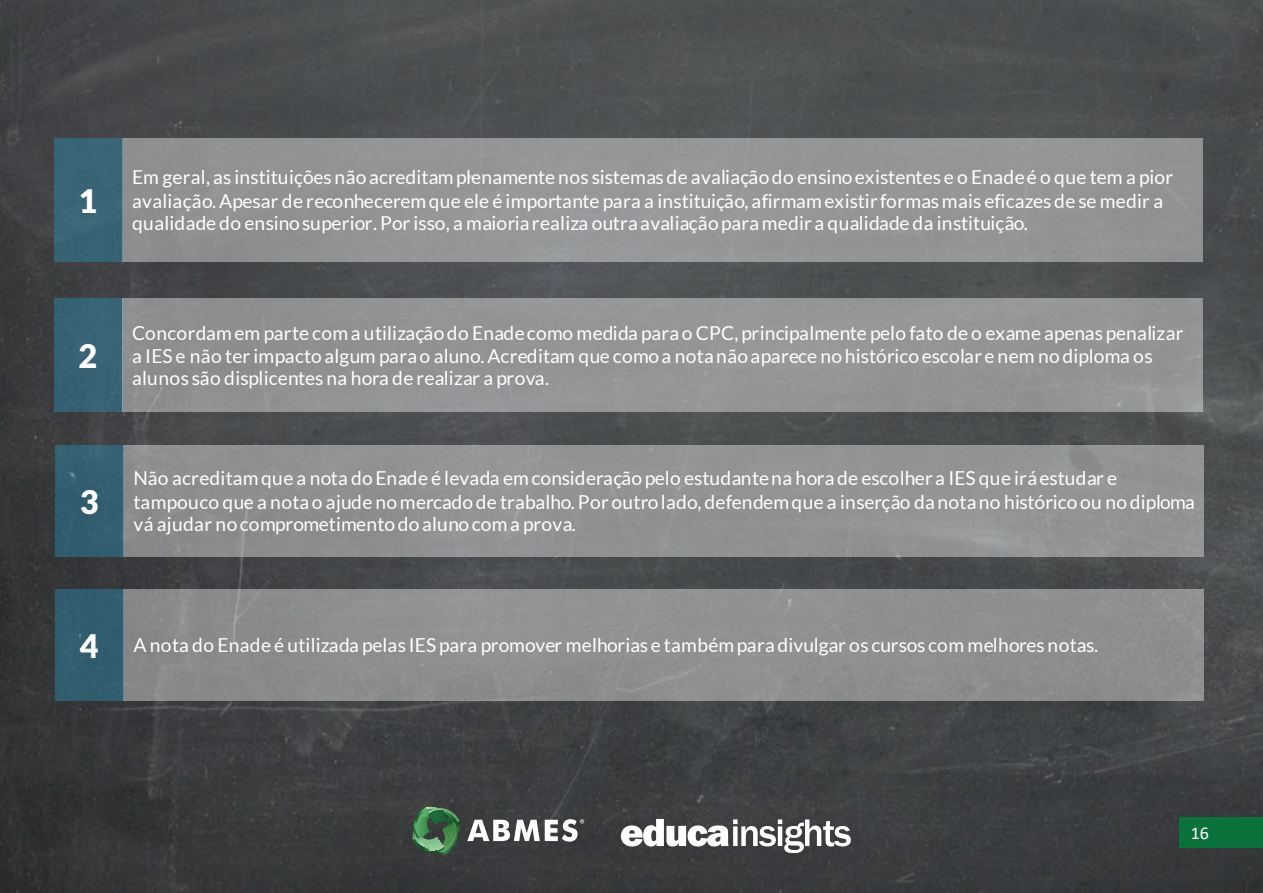
<style>
.page{position:relative;width:1263px;height:893px;background:#fff}
.page>*{position:absolute;margin:0;border:0;box-sizing:border-box;transform-origin:0 0}
.t1{font:900 32.4px "Lato";color:#fff}
.t2{font:19.2px/22.8px "Lato";letter-spacing:.005em;color:#fff}
.t3{font:18px "Calibri";color:#fff}
.s1{font-weight:900;font-size:32.4px}
</style>
<div class="page">
<img style="left:0;top:0;width:1262px;height:893px">
<div style="left:1179px;top:817px;width:84px;height:30px;background:#0a713a"></div>
<svg style="left:621px;top:819px;width:230px;height:34px"></svg>
<svg style="left:412px;top:807px;width:48px;height:47px;background:#44714e"></svg>
<svg style="left:467px;top:819px;width:117px;height:23px"></svg>
<div style="left:123px;top:138px;width:1080px;height:124px;background:#949596"></div>
<div style="left:54px;top:138px;width:69px;height:124px;background:#396476"></div>
<div style="left:54px;top:298px;width:69px;height:114px;background:#376375"></div>
<div style="left:124px;top:445px;width:1080px;height:111px;background:#919294"></div>
<div style="left:55px;top:445px;width:69px;height:111px;background:#325e70"></div>
<div style="left:123px;top:298px;width:1080px;height:114px;background:#929495"></div>
<div style="left:124px;top:590px;width:1080px;height:110px;background:#8e8f90"></div>
<div style="left:55px;top:590px;width:69px;height:110px;background:#315d6f"></div>
<h1 class="t1" style="left:79px;top:182px;width:20px">1</h1>
<p class="t2" style="left:132px;top:166px;width:1043px">Em geral, as instituições não acreditam plenamente nos sistemas de avaliação do ensino existentes e o Enade é o que tem a pior avaliação. Apesar de reconhecerem que ele é importante para a instituição, afirmam existir formas mais eficazes de se medir a qualidade do ensino superior. Por isso, a maioria realiza outra avaliação para medir a qualidade da instituição.</p>
<h1 class="t1" style="left:79px;top:337px;width:20px">2</h1>
<h1 class="t1" style="left:80px;top:483px;width:20px">3</h1>
<p class="t2" style="left:132px;top:321px;width:1053px">Concordam em parte com a utilização do Enade como medida para o CPC, principalmente pelo fato de o exame apenas penalizar a IES e não ter impacto algum para o aluno. Acreditam que como a nota não aparece no histórico escolar e nem no diploma os alunos são displicentes na hora de realizar a prova.</p>
<p class="t2" style="left:134px;top:467px;width:1063px">Não acreditam que a nota do Enade é levada em consideração pelo estudante na hora de escolher a IES que irá estudar e tampouco que a nota o ajude no mercado de trabalho. Por outro lado, defendem que a inserção da nota no histórico ou no diploma vá ajudar no comprometimento do aluno com a prova.</p>
<p class="t2" style="left:80px;top:634px;width:1020px"><span class="s1">4</span> A nota do Enade é utilizada pelas IES para promover melhorias e também para divulgar os cursos com melhores notas.</p>
<p class="t3" style="left:1191px;top:820px;width:20px">16</p>
</div>
